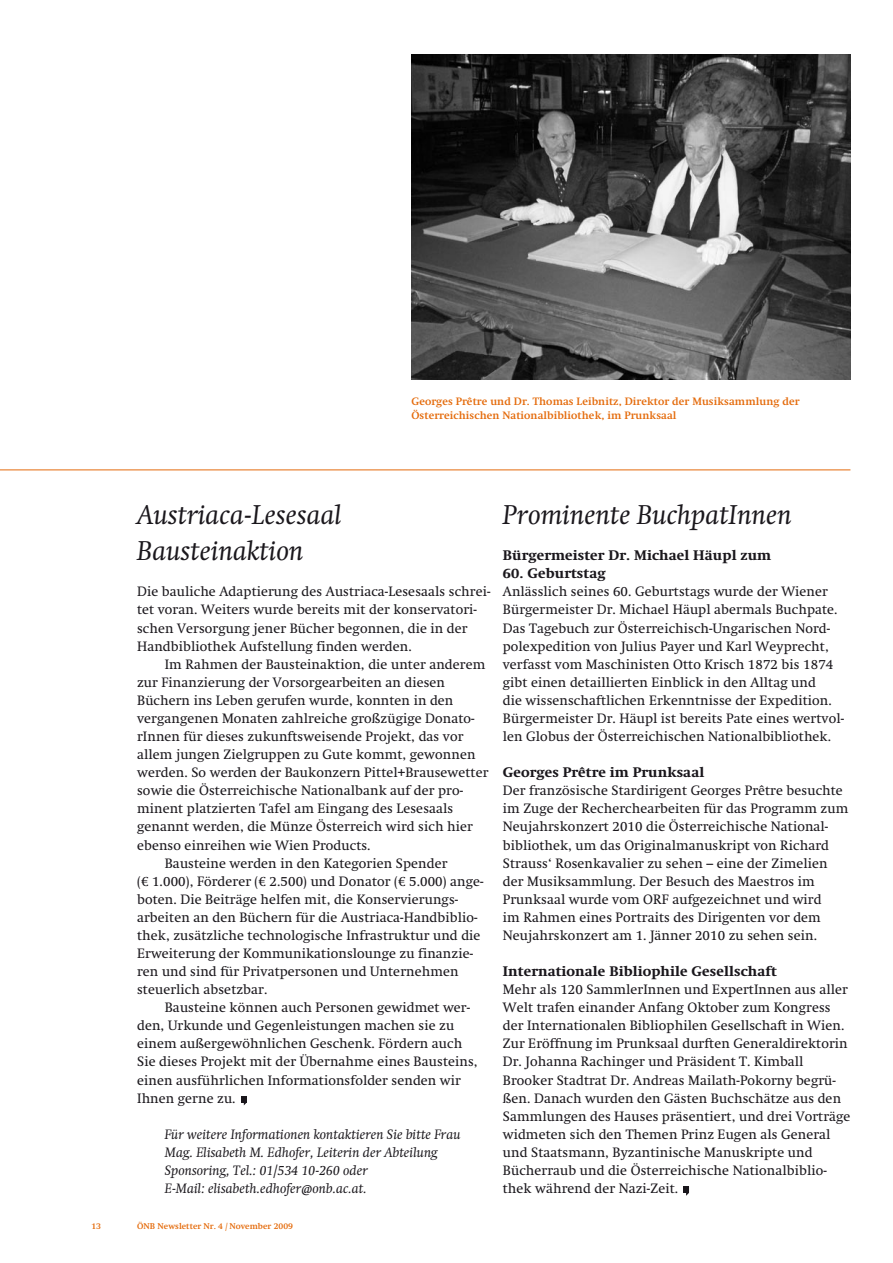
<style>
.page{position:relative;width:893px;height:1263px;background:#fff}
.page>*{position:absolute;margin:0;border:0;box-sizing:border-box;transform-origin:0 0}
.t1{font:italic 27px/36.2px "Swift";letter-spacing:.01em;color:#1a171c}
.t2{font:13.5px/18.1px "Swift";letter-spacing:.01em;color:#1a171c}
.t3{font:italic 13.5px/18.1px "Swift";letter-spacing:.01em;color:#1a171c}
.t4{font:800 13.5px "Swift";letter-spacing:.01em;color:#1a171c}
.t5{font:700 10.5px/14.4px "Swift";letter-spacing:.01em;color:#e46a0a}
.t6{font:700 8.25px "Swift";letter-spacing:.01em;color:#e46a0a}
</style>
<div class="page">
<hr style="left:0;top:470px;width:850px;height:1px;background:#e46a0a">
<svg style="left:241px;top:1096px;width:6px;height:9px"></svg>
<div style="left:683px;top:1186px;width:6px;height:7px;background:#1a171c"></div>
<img style="left:411px;top:54px;width:439px;height:325px">
<p class="t5" style="left:411px;top:394px;width:390px">Georges Prêtre und Dr. Thomas Leibnitz, Direktor der Musiksammlung der<br>Österreichischen Nationalbibliothek, im Prunksaal</p>
<h1 class="t1" style="left:137px;top:497px;width:206px">Austriaca-Lesesaal<br>Bausteinaktion</h1>
<p class="t2" style="left:137px;top:583px;width:355px">Die bauliche Adaptierung des Austriaca-Lesesaals schrei&shy;tet voran. Weiters wurde bereits mit der konservatori&shy;schen Versorgung jener Bücher begonnen, die in der Handbibliothek Aufstellung finden werden.</p>
<p class="t2" style="left:165px;top:655px;width:322px">Im Rahmen der Bausteinaktion, die unter anderem</p>
<p class="t2" style="left:137px;top:673px;width:309px">zur Finanzierung der Vorsorgearbeiten an diesen</p>
<p class="t2" style="left:137px;top:691px;width:318px">Büchern ins Leben gerufen wurde, konnten in den</p>
<p class="t2" style="left:137px;top:709px;width:339px">vergangenen Monaten zahlreiche großzügige Donato-</p>
<p class="t2" style="left:137px;top:727px;width:328px">rInnen für dieses zukunftsweisende Projekt, das vor</p>
<p class="t2" style="left:137px;top:745px;width:340px">allem jungen Zielgruppen zu Gute kommt, gewonnen</p>
<p class="t2" style="left:137px;top:763px;width:353px">werden. So werden der Baukonzern Pittel+Brausewetter</p>
<p class="t2" style="left:137px;top:782px;width:327px">sowie die Österreichische Nationalbank auf der pro-</p>
<p class="t2" style="left:137px;top:800px;width:318px">minent platzierten Tafel am Eingang des Lesesaals</p>
<p class="t2" style="left:137px;top:818px;width:337px">genannt werden, die Münze Österreich wird sich hier</p>
<p class="t2" style="left:137px;top:836px;width:235px">ebenso einreihen wie Wien Products.</p>
<p class="t2" style="left:165px;top:854px;width:284px">Bausteine werden in den Kategorien Spender</p>
<p class="t2" style="left:137px;top:872px;width:348px">(€ 1.000), Förderer (€ 2.500) und Donator (€ 5.000) ange-</p>
<p class="t2" style="left:137px;top:890px;width:323px">boten. Die Beiträge helfen mit, die Konservierungs-</p>
<p class="t2" style="left:137px;top:908px;width:342px">arbeiten an den Büchern für die Austriaca-Handbiblio-</p>
<p class="t2" style="left:137px;top:926px;width:345px">thek, zusätzliche technologische Infrastruktur und die</p>
<p class="t2" style="left:137px;top:944px;width:337px">Erweiterung der Kommunikationslounge zu finanzie-</p>
<p class="t2" style="left:137px;top:962px;width:323px">ren und sind für Privatpersonen und Unternehmen</p>
<p class="t2" style="left:137px;top:980px;width:132px">steuerlich absetzbar.</p>
<p class="t2" style="left:165px;top:998px;width:307px">Bausteine können auch Personen gewidmet wer-</p>
<p class="t2" style="left:137px;top:1017px;width:318px">den, Urkunde und Gegenleistungen machen sie zu</p>
<p class="t2" style="left:137px;top:1035px;width:327px">einem außergewöhnlichen Geschenk. Fördern auch</p>
<p class="t2" style="left:137px;top:1053px;width:342px">Sie dieses Projekt mit der Übernahme eines Bausteins,</p>
<p class="t2" style="left:137px;top:1071px;width:325px">einen ausführlichen Informationsfolder senden wir</p>
<p class="t2" style="left:137px;top:1089px;width:100px">Ihnen gerne zu.</p>
<p class="t3" style="left:165px;top:1125px;width:297px">Für weitere Informationen kontaktieren Sie bitte Frau Mag. Elisabeth M. Edhofer, Leiterin der Abteilung Sponsoring, Tel.: 01/534 10-260 oder<br>E-Mail: elisabeth.edhofer@onb.ac.at.</p>
<p class="t6" style="left:91px;top:1221px;width:11px">13</p>
<p class="t6" style="left:137px;top:1221px;width:157px">ÖNB Newsletter Nr. 4 / November 2009</p>
<h1 class="t1" style="left:503px;top:497px;width:290px">Prominente BuchpatInnen</h1>
<p class="t4" style="left:503px;top:547px;width:270px">Bürgermeister Dr. Michael Häupl zum</p>
<p class="t4" style="left:503px;top:565px;width:104px">60. Geburtstag</p>
<p class="t2" style="left:503px;top:583px;width:343px">Anlässlich seines 60. Geburtstags wurde der Wiener Bürgermeister Dr. Michael Häupl abermals Buchpate.<br>Das Tagebuch zur Österreichisch-Ungarischen Nord&shy;polexpedition von Julius Payer und Karl Weyprecht, verfasst vom Maschinisten Otto Krisch 1872 bis 1874 gibt einen detaillierten Einblick in den Alltag und<br>die wissenschaftlichen Erkenntnisse der Expedition.<br>Bürgermeister Dr. Häupl ist bereits Pate eines wertvol&shy;len Globus der Österreichischen Nationalbibliothek.</p>
<p class="t4" style="left:503px;top:764px;width:203px">Georges Prêtre im Prunksaal</p>
<p class="t2" style="left:503px;top:782px;width:347px">Der französische Stardirigent Georges Prêtre besuchte im Zuge der Recherchearbeiten für das Programm zum Neujahrskonzert 2010 die Österreichische National&shy;bibliothek, um das Originalmanuskript von Richard Strauss‘ Rosenkavalier zu sehen – eine der Zimelien der Musiksammlung. Der Besuch des Maestros im Prunksaal wurde vom ORF aufgezeichnet und wird<br>im Rahmen eines Portraits des Dirigenten vor dem Neujahrskonzert am 1. Jänner 2010 zu sehen sein.</p>
<p class="t4" style="left:503px;top:963px;width:275px">Internationale Bibliophile Gesellschaft</p>
<p class="t2" style="left:503px;top:980px;width:349px">Mehr als 120 SammlerInnen und ExpertInnen aus aller Welt trafen einander Anfang Oktober zum Kongress der Internationalen Bibliophilen Gesellschaft in Wien.<br>Zur Eröffnung im Prunksaal durften Generaldirektorin Dr. Johanna Rachinger und Präsident T. Kimball Brooker Stadtrat Dr. Andreas Mailath-Pokorny begrü&shy;ßen. Danach wurden den Gästen Buchschätze aus den Sammlungen des Hauses präsentiert, und drei Vorträge widmeten sich den Themen Prinz Eugen als General und Staatsmann, Byzantinische Manuskripte und Bücherraub und die Österreichische Nationalbiblio&shy;thek während der Nazi-Zeit.</p>
</div>
